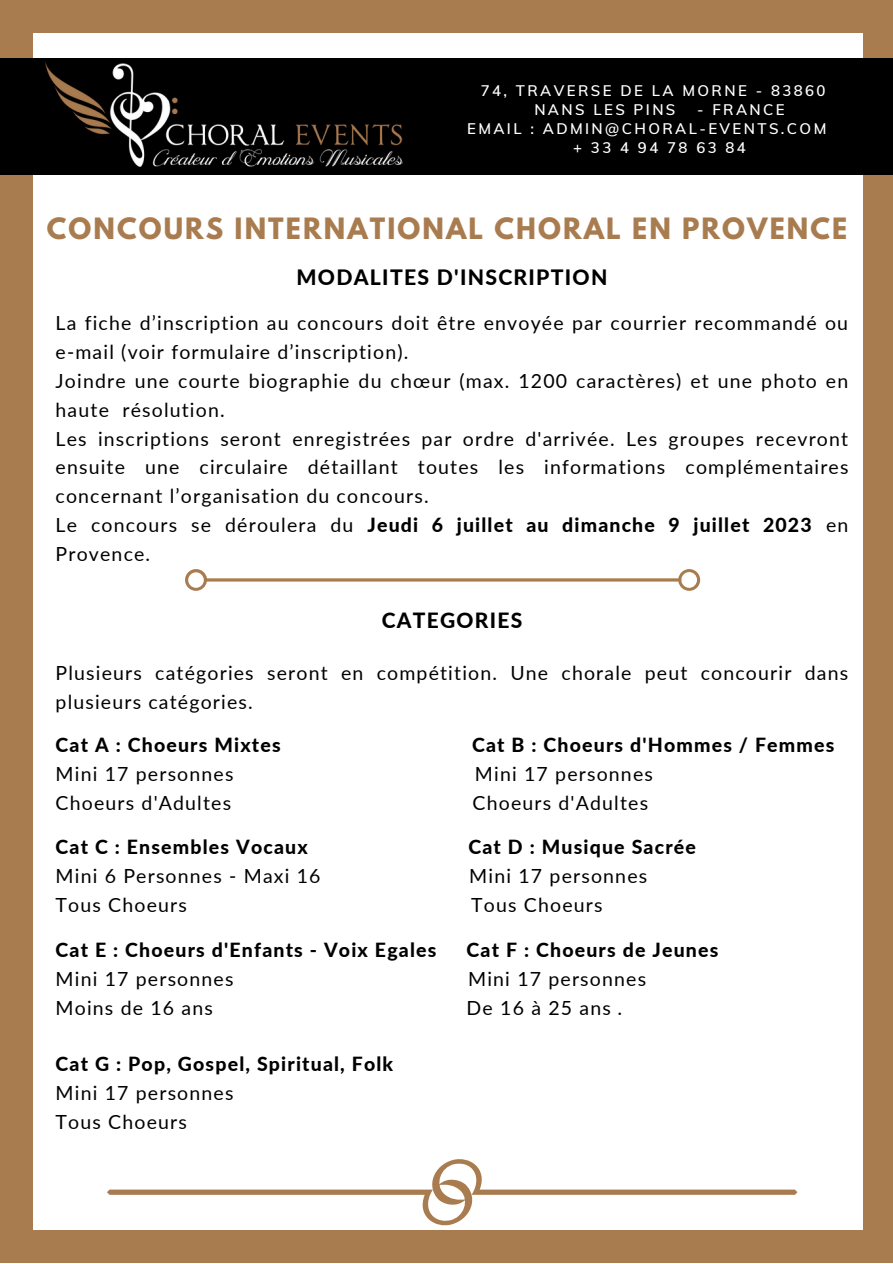
<style>
.page{position:relative;width:893px;height:1264px;background:#fff}
.page>*{position:absolute;margin:0;border:0;box-sizing:border-box;transform-origin:0 0}
.t1{font:700 25.95px "League Spartan";letter-spacing:.08em;color:#a97c50}
.t2{font:800 21.15px "Lato";letter-spacing:.06em;color:#000}
.t3{font:800 21px "Lato";letter-spacing:.06em;color:#000}
.t4{font:19.5px/29px "Lato";letter-spacing:.06em;color:#000}
.t5{font:800 19.5px "Lato";letter-spacing:.06em;color:#000}
.t6{font:600 15px/19px "Muli";letter-spacing:.16em;color:#fff}
.t7{font:600 15px "Muli";letter-spacing:.375em;color:#fff}
.s1{font-weight:800}
.s2{font-style:italic}
</style>
<div class="page">
<div style="left:0;top:0;width:892px;height:1262px;background:#a97c50"></div>
<div style="left:34px;top:33px;width:828px;height:1196px;background:#fff"></div>
<div style="left:0;top:59px;width:892px;height:115px;background:#000"></div>
<svg style="left:107px;top:1159px;width:690px;height:67px"></svg>
<svg style="left:185px;top:569px;width:515px;height:22px"></svg>
<img style="left:45px;top:62px;width:358px;height:104px">
<p class="t6" style="left:534px;top:80px;width:293px;text-indent:-54px">74, TRAVERSE DE LA MORNE - 83860<br>NANS LES PINS</p>
<p class="t6" style="left:697px;top:100px;width:89px">- FRANCE</p>
<p class="t6" style="left:467px;top:119px;width:361px">EMAIL : ADMIN@CHORAL-EVENTS.COM</p>
<p class="t7" style="left:573px;top:138px;width:174px">+33494786384</p>
<h1 class="t1" style="left:47px;top:215px;width:801px">CONCOURS INTERNATIONAL CHORAL EN PROVENCE</h1>
<p class="t2" style="left:296px;top:264px;width:312px">MODALITES D'INSCRIPTION</p>
<p class="t4" style="left:56px;top:307px;width:794px">La fiche d’inscription au concours doit être envoyée par courrier recommandé ou e-mail (voir formulaire d’inscription).<br>Joindre une courte biographie du chœur (max. 1200 caractères) et une photo en haute résolution.<br>Les inscriptions seront enregistrées par ordre d'arrivée. Les groupes recevront ensuite une circulaire détaillant toutes les informations complémentaires concernant l’organisation du concours.<br>Le concours se déroulera du <span class="s1">Jeudi 6 juillet au dimanche 9 juillet 2023</span> en Provence.</p>
<p class="t3" style="left:382px;top:607px;width:142px">CATEGORIES</p>
<p class="t4" style="left:56px;top:658px;width:794px">Plusieurs catégories seront en compétition. Une chorale peut concourir dans plusieurs catégories.</p>
<p class="t5" style="left:56px;top:732px;width:226px">Cat A : Choeurs Mixtes</p>
<p class="t5" style="left:472px;top:732px;width:364px">Cat B : Choeurs d'Hommes / Femmes</p>
<p class="t4" style="left:56px;top:758px;width:179px">Mini 17 personnes</p>
<p class="t4" style="left:475px;top:758px;width:179px">Mini 17 personnes</p>
<p class="t4" style="left:56px;top:787px;width:177px">Choeurs d'Adultes</p>
<p class="t4" style="left:472px;top:787px;width:177px">Choeurs d'Adultes</p>
<p class="t5" style="left:56px;top:835px;width:254px">Cat C : Ensembles Vocaux</p>
<p class="t5" style="left:468px;top:835px;width:229px">Cat D : Musique Sacrée</p>
<p class="t4" style="left:56px;top:861px;width:266px">Mini 6 Personnes - Maxi 16</p>
<p class="t4" style="left:469px;top:861px;width:179px">Mini 17 personnes</p>
<p class="t4" style="left:56px;top:890px;width:133px">Tous Choeurs</p>
<p class="t4" style="left:471px;top:890px;width:133px">Tous Choeurs</p>
<p class="t5" style="left:56px;top:937px;width:382px">Cat E : Choeurs d'Enfants - Voix Egales</p>
<p class="t5" style="left:466px;top:937px;width:253px">Cat F : Choeurs de Jeunes</p>
<p class="t4" style="left:56px;top:963px;width:179px">Mini 17 personnes</p>
<p class="t4" style="left:468px;top:963px;width:179px">Mini 17 personnes</p>
<p class="t4" style="left:56px;top:992px;width:159px">Moins de 16 ans</p>
<p class="t4" style="left:466px;top:992px;width:158px">De 16 à 25 ans <span class="s2">.</span></p>
<p class="t5" style="left:56px;top:1051px;width:339px">Cat G : Pop, Gospel, Spiritual, Folk</p>
<p class="t4" style="left:56px;top:1077px;width:179px">Mini 17 personnes<br>Tous Choeurs</p>
</div>
